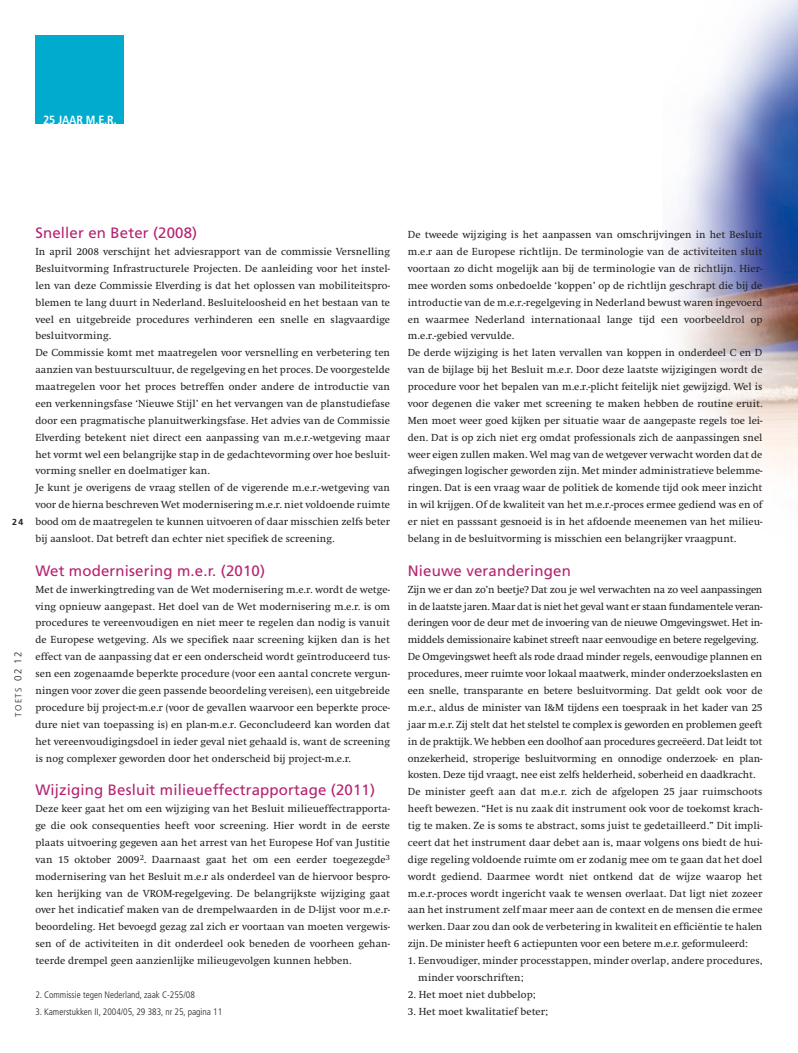
<style>
.page{position:relative;width:798px;height:1053px;background:#fff}
.page>*{position:absolute;margin:0;border:0;box-sizing:border-box;transform-origin:0 0}
._05_tussenkop{font:15px "Frutiger";letter-spacing:.01em;color:#b62270}
._00_rubriek{font:700 condensed 11.88px "Frutiger";letter-spacing:-.01em;color:#fff}
._06_broodtekst{font:10.62px/16.9px "Swift";letter-spacing:.005em;color:#231f20;text-align:justify}
._06_bijschrift{font:300 condensed 9.38px "Frutiger";color:#231f20}
.t1{font:300 8.75px "Frutiger";letter-spacing:.14em;color:#231f20}
.t2{font:700 8.75px "Frutiger";color:#231f20}
.s1{font-size:10px}
</style>
<div class="page">
<img style="left:675px;top:0;width:122px;height:471px">
<div style="left:35px;top:35px;width:89px;height:89px;background:#00abcd"></div>
<p class="_00_rubriek" style="left:43px;top:113px;width:75px">25 JAAR M.E.R.</p>
<p class="t2" style="left:12px;top:517px;width:12px">24</p>
<p class="t1" style="left:13px;top:716px;width:67px;rotate:-90deg">TOETS <span class="s1">02 12</span></p>
<p class="_05_tussenkop" style="left:35px;top:224px;width:163px">Sneller en Beter (2008)</p>
<p class="_06_broodtekst" style="left:35px;top:243px;width:356px">In april 2008 verschijnt het adviesrapport van de commissie Versnelling Besluitvorming Infrastructurele Projecten. De aanleiding voor het instel&shy;len van deze Commissie Elverding is dat het oplossen van mobiliteitspro&shy;blemen te lang duurt in Nederland. Besluiteloosheid en het bestaan van te veel en uitgebreide procedures verhinderen een snelle en slagvaardige besluitvorming.</p>
<p class="_06_broodtekst" style="left:35px;top:344px;width:356px">De Commissie komt met maatregelen voor versnelling en verbetering ten aanzien van bestuurscultuur, de regelgeving en het proces. De voorgestelde maatregelen voor het proces betreffen onder andere de introductie van een verkenningsfase ‘Nieuwe Stijl’ en het vervangen van de planstudiefase door een pragmatische planuitwerkingsfase. Het advies van de Commissie Elverding betekent niet direct een aanpassing van m.e.r.-wetgeving maar het vormt wel een belangrijke stap in de gedachtevorming over hoe besluit&shy;vorming sneller en doelmatiger kan.</p>
<p class="_06_broodtekst" style="left:35px;top:479px;width:356px">Je kunt je overigens de vraag stellen of de vigerende m.e.r.-wetgeving van voor de hierna beschreven Wet modernisering m.e.r. niet voldoende ruimte bood om de maatregelen te kunnen uitvoeren of daar misschien zelfs beter bij aansloot. Dat betreft dan echter niet specifiek de screening.</p>
<p class="_05_tussenkop" style="left:35px;top:561px;width:231px">Wet modernisering m.e.r. (2010)</p>
<p class="_06_broodtekst" style="left:35px;top:581px;width:356px">Met de inwerkingtreding van de Wet modernisering m.e.r. wordt de wetge&shy;ving opnieuw aangepast. Het doel van de Wet modernisering m.e.r. is om procedures te vereenvoudigen en niet meer te regelen dan nodig is vanuit de Europese wetgeving. Als we specifiek naar screening kijken dan is het effect van de aanpassing dat er een onderscheid wordt geïntroduceerd tus&shy;sen een zogenaamde beperkte procedure (voor een aantal concrete vergun&shy;ningen voor zover die geen passende beoordeling vereisen), een uitgebreide procedure bij project-m.e.r (voor de gevallen waarvoor een beperkte proce&shy;dure niet van toepassing is) en plan-m.e.r. Geconcludeerd kan worden dat het vereenvoudigingsdoel in ieder geval niet gehaald is, want de screening is nog complexer geworden door het onderscheid bij project-m.e.r.</p>
<p class="_05_tussenkop" style="left:35px;top:781px;width:341px">Wijziging Besluit milieueffectrapportage (2011)</p>
<p class="_06_broodtekst" style="left:35px;top:800px;width:356px">Deze keer gaat het om een wijziging van het Besluit milieueffectrapporta&shy;ge die ook consequenties heeft voor screening. Hier wordt in de eerste plaats uitvoering gegeven aan het arrest van het Europese Hof van Justitie van 15 oktober 2009<sup>2</sup>. Daarnaast gaat het om een eerder toegezegde<sup>3 </sup>modernisering van het Besluit m.e.r als onderdeel van de hiervoor bespro&shy;ken herijking van de VROM-regelgeving. De belangrijkste wijziging gaat over het indicatief maken van de drempelwaarden in de D-lijst voor m.e.r&shy;beoordeling. Het bevoegd gezag zal zich er voortaan van moeten vergewis&shy;sen of de activiteiten in dit onderdeel ook beneden de voorheen gehan&shy;teerde drempel geen aanzienlijke milieugevolgen kunnen hebben.</p>
<p class="_06_bijschrift" style="left:35px;top:989px;width:161px">2. Commissie tegen Nederland, zaak C-255/08</p>
<p class="_06_bijschrift" style="left:35px;top:1006px;width:188px">3. Kamerstukken II, 2004/05, 29 383, nr 25, pagina 11</p>
<p class="_06_broodtekst" style="left:407px;top:226px;width:356px">De tweede wijziging is het aanpassen van omschrijvingen in het Besluit m.e.r aan de Europese richtlijn. De terminologie van de activiteiten sluit voortaan zo dicht mogelijk aan bij de terminologie van de richtlijn. Hier&shy;mee worden soms onbedoelde ‘koppen’ op de richtlijn geschrapt die bij de introductie van de m.e.r.-regelgeving in Nederland bewust waren ingevoerd en waarmee Nederland internationaal lange tijd een voorbeeldrol op m.e.r.-gebied vervulde.</p>
<p class="_06_broodtekst" style="left:407px;top:344px;width:356px">De derde wijziging is het laten vervallen van koppen in onderdeel C en D van de bijlage bij het Besluit m.e.r. Door deze laatste wijzigingen wordt de procedure voor het bepalen van m.e.r.-plicht feitelijk niet gewijzigd. Wel is voor degenen die vaker met screening te maken hebben de routine eruit.<br>Men moet weer goed kijken per situatie waar de aangepaste regels toe lei&shy;den. Dat is op zich niet erg omdat professionals zich de aanpassingen snel weer eigen zullen maken. Wel mag van de wetgever verwacht worden dat de afwegingen logischer geworden zijn. Met minder administratieve belemme&shy;ringen. Dat is een vraag waar de politiek de komende tijd ook meer inzicht in wil krijgen. Of de kwaliteit van het m.e.r.-proces ermee gediend was en of er niet en passsant gesnoeid is in het afdoende meenemen van het milieu&shy;belang in de besluitvorming is misschien een belangrijker vraagpunt.</p>
<p class="_05_tussenkop" style="left:407px;top:561px;width:164px">Nieuwe veranderingen</p>
<p class="_06_broodtekst" style="left:407px;top:581px;width:356px">Zijn we er dan zo’n beetje? Dat zou je wel verwachten na zo veel aanpassingen in de laatste jaren. Maar dat is niet het geval want er staan fundamentele veran&shy;deringen voor de deur met de invoering van de nieuwe Omgevingswet. Het in&shy;middels demissionaire kabinet streeft naar eenvoudige en betere regelgeving.</p>
<p class="_06_broodtekst" style="left:407px;top:648px;width:356px">De Omgevingswet heeft als rode draad minder regels, eenvoudige plannen en procedures, meer ruimte voor lokaal maatwerk, minder onderzoekslasten en een snelle, transparante en betere besluitvorming. Dat geldt ook voor de m.e.r., aldus de minister van I&amp;M tijdens een toespraak in het kader van 25 jaar m.e.r. Zij stelt dat het stelstel te complex is geworden en problemen geeft in de praktijk. We hebben een doolhof aan procedures gecreëerd. Dat leidt tot onzekerheid, stroperige besluitvorming en onnodige onderzoek- en plan&shy;kosten. Deze tijd vraagt, nee eist zelfs helderheid, soberheid en daadkracht.</p>
<p class="_06_broodtekst" style="left:407px;top:783px;width:356px">De minister geeft aan dat m.e.r. zich de afgelopen 25 jaar ruimschoots heeft bewezen. “Het is nu zaak dit instrument ook voor de toekomst krach&shy;tig te maken. Ze is soms te abstract, soms juist te gedetailleerd.” Dit impli&shy;ceert dat het instrument daar debet aan is, maar volgens ons biedt de hui&shy;dige regeling voldoende ruimte om er zodanig mee om te gaan dat het doel wordt gediend. Daarmee wordt niet ontkend dat de wijze waarop het m.e.r.-proces wordt ingericht vaak te wensen overlaat. Dat ligt niet zozeer aan het instrument zelf maar meer aan de context en de mensen die ermee werken. Daar zou dan ook de verbetering in kwaliteit en efficiëntie te halen zijn. De minister heeft 6 actiepunten voor een betere m.e.r. geformuleerd:</p>
<p class="_06_broodtekst" style="left:418px;top:952px;width:345px;text-indent:-10px">1. Eenvoudiger, minder processtappen, minder overlap, andere procedures, minder voorschriften;</p>
<p class="_06_broodtekst" style="left:407px;top:986px;width:129px">2. Het moet niet dubbelop;</p>
<p class="_06_broodtekst" style="left:407px;top:1002px;width:142px">3. Het moet kwalitatief beter;</p>
</div>
